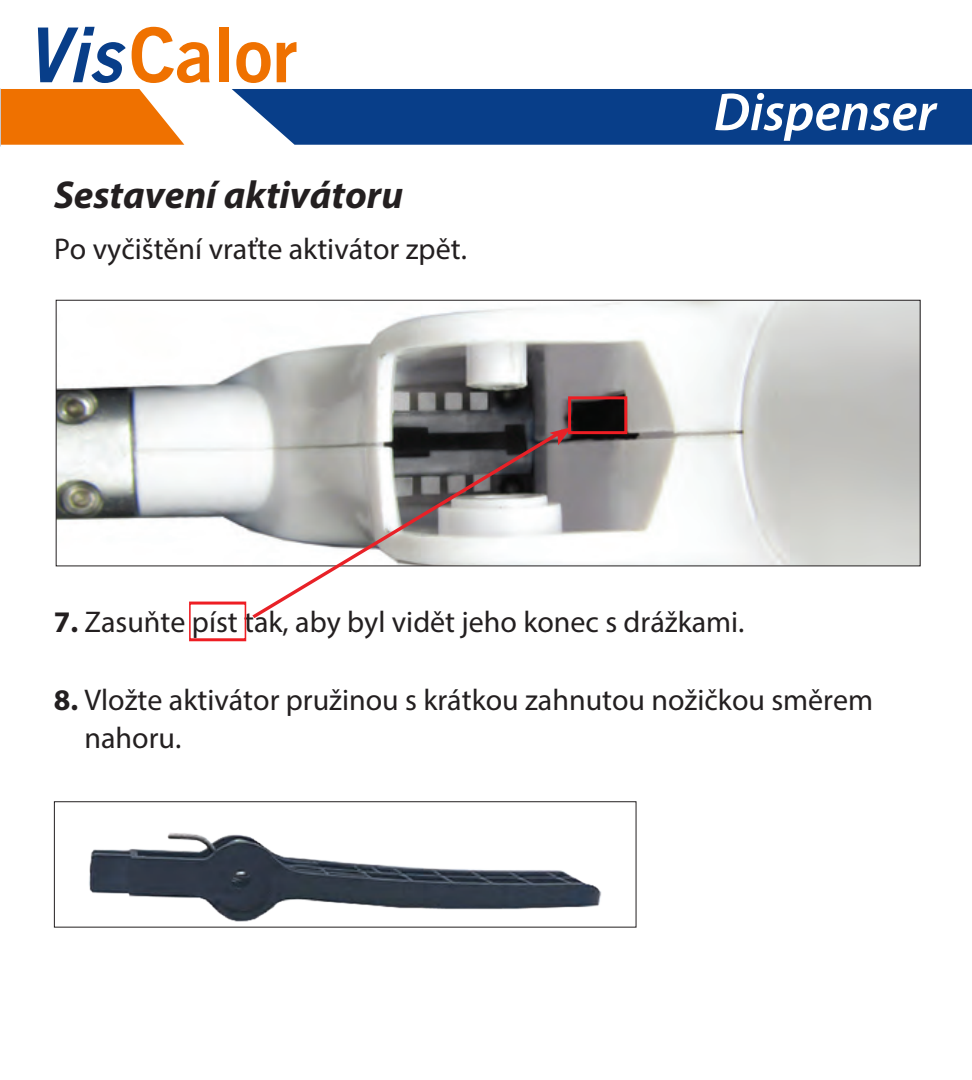
<style>
.page{position:relative;width:972px;height:1080px;background:#fff}
.page>*{position:absolute;margin:0;border:0;box-sizing:border-box;transform-origin:0 0}
.t1{font:italic 600 54px "Myriad Pro";color:#fff}
.t2{font:italic 700 39px "Myriad Pro";color:#231f20}
.t3{font:30px/37.2px "Myriad Pro";color:#231f20}
.s1{font-weight:700}
</style>
<div class="page">
<img style="left:58px;top:302px;width:861px;height:262px">
<img style="left:89px;top:833px;width:513px;height:89px">
<div style="left:54px;top:801px;width:582px;height:127px;border:1px solid #231f20"></div>
<div style="left:568px;top:396px;width:59px;height:38px;border:3px solid #ee1d23"></div>
<svg style="left:248px;top:426px;width:320px;height:192px"></svg>
<svg style="left:550px;top:427px;width:21px;height:18px"></svg>
<div style="left:189px;top:602px;width:58px;height:39px;border:2px solid #ee1d23"></div>
<svg style="left:1px;top:89px;width:184px;height:56px;background:#f18320"></svg>
<div style="left:232px;top:89px;width:740px;height:56px;background:#083e89"></div>
<svg style="left:38px;top:27px;width:88px;height:56px"></svg>
<svg style="left:132px;top:27px;width:78px;height:56px"></svg>
<div style="left:219px;top:28px;width:10px;height:54px;background:#ef7100"></div>
<svg style="left:236px;top:42px;width:35px;height:41px"></svg>
<svg style="left:277px;top:42px;width:20px;height:40px"></svg>
<p class="t2" style="left:54px;top:169px;width:351px">Sestavení aktivátoru</p>
<p class="t3" style="left:54px;top:230px;width:414px">Po vyčištění vraťte aktivátor zpět.</p>
<p class="t1" style="left:714px;top:78px;width:224px">Dispenser</p>
<p class="t3" style="left:54px;top:603px;width:692px"><span class="s1">7.</span> Zasuňte píst tak, aby byl vidět jeho konec s drážkami.</p>
<p class="t3" style="left:85px;top:681px;width:790px;text-indent:-31px"><span class="s1">8.</span> Vložte aktivátor pružinou s krátkou zahnutou nožičkou směrem nahoru.</p>
</div>
